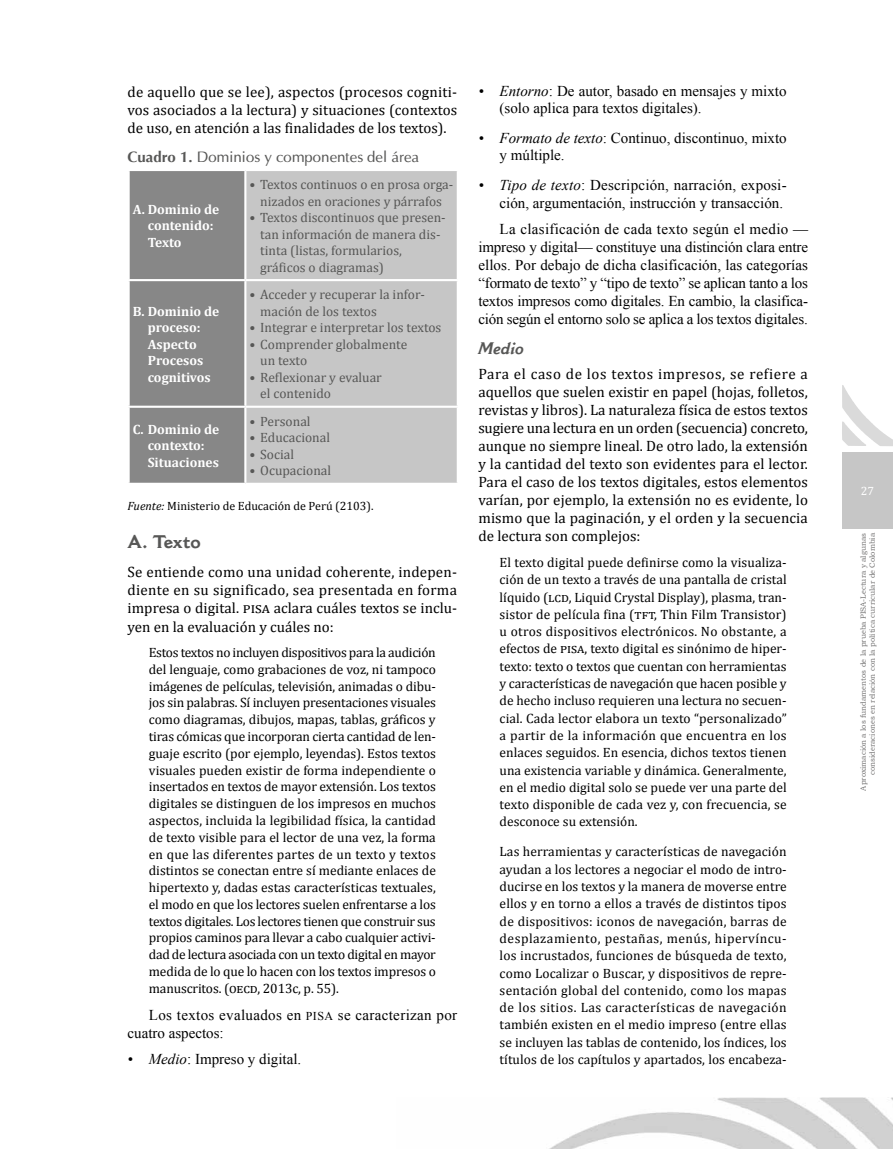
<style>
.page{position:relative;width:893px;height:1149px;background:#fff}
.page>*{position:absolute;margin:0;border:0;box-sizing:border-box;transform-origin:0 0}
.t1{font:700 18px "Cantoria MT Std";letter-spacing:-.01em;color:#575756}
.t2{font:italic 700 16.5px "Cantoria MT Std";color:#575756}
.t3{font:15px/18px "Cambria";color:#000;text-align:justify}
.t4{font:15px/18px "Times New Roman";color:#000}
.t5{font:15px/18.3px "Times New Roman";letter-spacing:.025em;color:#000}
.t6{font:15px "Optima";color:#575756}
.t7{font:13.5px/17.2px "Cambria";color:#000;text-align:justify}
.t8{font:13.5px/16.5px "Cambria";color:#575756}
.t9{font:700 13.5px/16.5px "Cambria";color:#fff}
.t10{font:12px "Cambria";color:#000}
.t11{font:12px "Cambria";color:#fff}
.t12{font:7.5px/9px "Bookman Old Style";color:#706f6f;text-align:right}
.s1{font-weight:700}
.s2{font-style:italic}
.s3{font-family:"Times New Roman PSMT SC800";font-size:12px}
</style>
<div class="page">
<div style="left:842px;top:452px;width:51px;height:76px;background:#c6c6c6"></div>
<svg style="left:842px;top:385px;width:51px;height:61px"></svg>
<img style="left:551px;top:1097px;width:342px;height:51px">
<div style="left:130px;top:171px;width:114px;height:311px;background:#878787"></div>
<div style="left:246px;top:171px;width:211px;height:311px;background:#c6c6c6"></div>
<hr style="left:128px;top:279px;width:117px;height:2px;background:#fff">
<hr style="left:245px;top:279px;width:214px;height:2px;background:#fff">
<hr style="left:128px;top:405px;width:117px;height:2px;background:#fff">
<hr style="left:245px;top:405px;width:214px;height:2px;background:#fff">
<p class="t3" style="left:128px;top:82px;width:331px">de aquello que se lee), aspectos (procesos cogniti&shy;vos asociados a la lectura) y situaciones (contextos de uso, en atención a las finalidades de los textos).</p>
<p class="t6" style="left:128px;top:148px;width:293px"><span class="s1">Cuadro 1.</span> Dominios y componentes del área</p>
<p class="t9" style="left:148px;top:200px;width:73px;text-indent:-15px">A. Dominio de contenido:<br>Texto</p>
<p class="t8" style="left:250px;top:176px;width:205px;text-align:center">• Textos continuos o en prosa orga&shy;nizados en oraciones y párrafos</p>
<p class="t8" style="left:260px;top:209px;width:187px;text-indent:-11px">• Textos discontinuos que presen&shy;tan información de manera dis&shy;tinta (listas, formularios, gráficos o diagramas)</p>
<p class="t9" style="left:133px;top:302px;width:88px;text-align:center">B. Dominio de proceso:<br>Aspecto<br>Procesos cognitivos</p>
<p class="t8" style="left:260px;top:286px;width:166px;text-indent:-11px">• Acceder y recuperar la infor&shy;mación de los textos</p>
<p class="t8" style="left:250px;top:319px;width:193px">• Integrar e interpretar los textos</p>
<p class="t8" style="left:260px;top:335px;width:149px;text-indent:-11px">• Comprender globalmente un texto</p>
<p class="t8" style="left:260px;top:368px;width:123px;text-indent:-11px">• Reflexionar y evaluar el contenido</p>
<p class="t8" style="left:250px;top:412px;width:62px">• Personal</p>
<p class="t8" style="left:250px;top:429px;width:82px">• Educacional</p>
<p class="t8" style="left:250px;top:445px;width:46px">• Social</p>
<p class="t8" style="left:250px;top:462px;width:83px">• Ocupacional</p>
<p class="t10" style="left:128px;top:498px;width:247px"><span class="s2">Fuente:</span> Ministerio de Educación de Perú (2103).</p>
<h1 class="t1" style="left:128px;top:530px;width:75px">A. Texto</h1>
<p class="t3" style="left:128px;top:562px;width:331px">Se entiende como una unidad coherente, indepen&shy;diente en su significado, sea presentada en forma impresa o digital. pisa aclara cuáles textos se inclu&shy;yen en la evaluación y cuáles no:</p>
<p class="t7" style="left:149px;top:643px;width:289px;line-height:16.8px">Estos textos no incluyen dispositivos para la audición del lenguaje, como grabaciones de voz, ni tampoco imágenes de películas, televisión, animadas o dibu&shy;jos sin palabras. Sí incluyen presentaciones visuales como diagramas, dibujos, mapas, tablas, gráficos y tiras cómicas que incorporan cierta cantidad de len&shy;guaje escrito (por ejemplo, leyendas). Estos textos visuales pueden existir de forma independiente o insertados en textos de mayor extensión. Los textos digitales se distinguen de los impresos en muchos aspectos, incluida la legibilidad física, la cantidad de texto visible para el lector de una vez, la forma en que las diferentes partes de un texto y textos distintos se conectan entre sí mediante enlaces de hipertexto y, dadas estas características textuales, el modo en que los lectores suelen enfrentarse a los textos digitales. Los lectores tienen que construir sus propios caminos para llevar a cabo cualquier activi&shy;dad de lectura asociada con un texto digital en mayor medida de lo que lo hacen con los textos impresos o manuscritos. (oecd, 2013c, p. 55).</p>
<p class="t5" style="left:128px;top:1004px;width:331px;text-indent:21px">Los textos evaluados en <span class="s3">pisa</span> se caracterizan por cuatro aspectos:</p>
<p class="t4" style="left:128px;top:1049px;width:175px"><span class="s2">• Medio</span>: Impreso y digital.</p>
<p class="t9" style="left:148px;top:420px;width:73px;text-indent:-15px">C. Dominio de contexto:<br>Situaciones</p>
<p class="t4" style="left:500px;top:82px;width:288px;line-height:17.2px;text-indent:-21px"><span class="s2">• Entorno</span>: De autor, basado en mensajes y mixto (solo aplica para textos digitales).</p>
<p class="t4" style="left:500px;top:129px;width:289px;line-height:17.2px;text-indent:-21px"><span class="s2">• Formato de texto</span>: Continuo, discontinuo, mixto y múltiple.</p>
<p class="t4" style="left:478px;top:176px;width:310px;line-height:17.2px;text-align:right"><span class="s2">• Tipo de texto</span>: Descripción, narración, exposi&shy;ción, argumentación, instrucción y transacción.</p>
<p class="t4" style="left:478px;top:220px;width:331px;text-align:justify;text-indent:21px">La clasificación de cada texto según el medio — impreso y digital— constituye una distinción clara entre ellos. Por debajo de dicha clasificación, las categorías “formato de texto” y “tipo de texto” se aplican tanto a los textos impresos como digitales. En cambio, la clasifica&shy;ción según el entorno solo se aplica a los textos digitales.</p>
<p class="t2" style="left:478px;top:339px;width:48px">Medio</p>
<p class="t3" style="left:478px;top:364px;width:331px">Para el caso de los textos impresos, se refiere a aquellos que suelen existir en papel (hojas, folletos, revistas y libros). La naturaleza física de estos textos sugiere una lectura en un orden (secuencia) concreto, aunque no siempre lineal. De otro lado, la extensión y la cantidad del texto son evidentes para el lector.<br>Para el caso de los textos digitales, estos elementos varían, por ejemplo, la extensión no es evidente, lo mismo que la paginación, y el orden y la secuencia de lectura son complejos:</p>
<p class="t7" style="left:500px;top:553px;width:289px">El texto digital puede definirse como la visualiza&shy;ción de un texto a través de una pantalla de cristal líquido (lcd, Liquid Crystal Display), plasma, tran&shy;sistor de película fina (tft, Thin Film Transistor) u otros dispositivos electrónicos. No obstante, a efectos de pisa, texto digital es sinónimo de hiper&shy;texto: texto o textos que cuentan con herramientas y características de navegación que hacen posible y de hecho incluso requieren una lectura no secuen&shy;cial. Cada lector elabora un texto “personalizado” a partir de la información que encuentra en los enlaces seguidos. En esencia, dichos textos tienen una existencia variable y dinámica. Generalmente, en el medio digital solo se puede ver una parte del texto disponible de cada vez y, con frecuencia, se desconoce su extensión.</p>
<p class="t7" style="left:500px;top:842px;width:289px">Las herramientas y características de navegación ayudan a los lectores a negociar el modo de intro&shy;ducirse en los textos y la manera de moverse entre ellos y en torno a ellos a través de distintos tipos de dispositivos: iconos de navegación, barras de desplazamiento, pestañas, menús, hipervíncu&shy;los incrustados, funciones de búsqueda de texto, como Localizar o Buscar, y dispositivos de repre&shy;sentación global del contenido, como los mapas de los sitios. Las características de navegación también existen en el medio impreso (entre ellas se incluyen las tablas de contenido, los índices, los títulos de los capítulos y apartados, los encabeza-</p>
<p class="t11" style="left:861px;top:484px;width:15px">27</p>
<p class="t12" style="left:859px;top:790px;width:259px;rotate:-90deg">Aproximación a los fundamentos de la prueba PISA-Lectura y algunas consideraciones en relación con la política curricular de Colombia</p>
</div>
